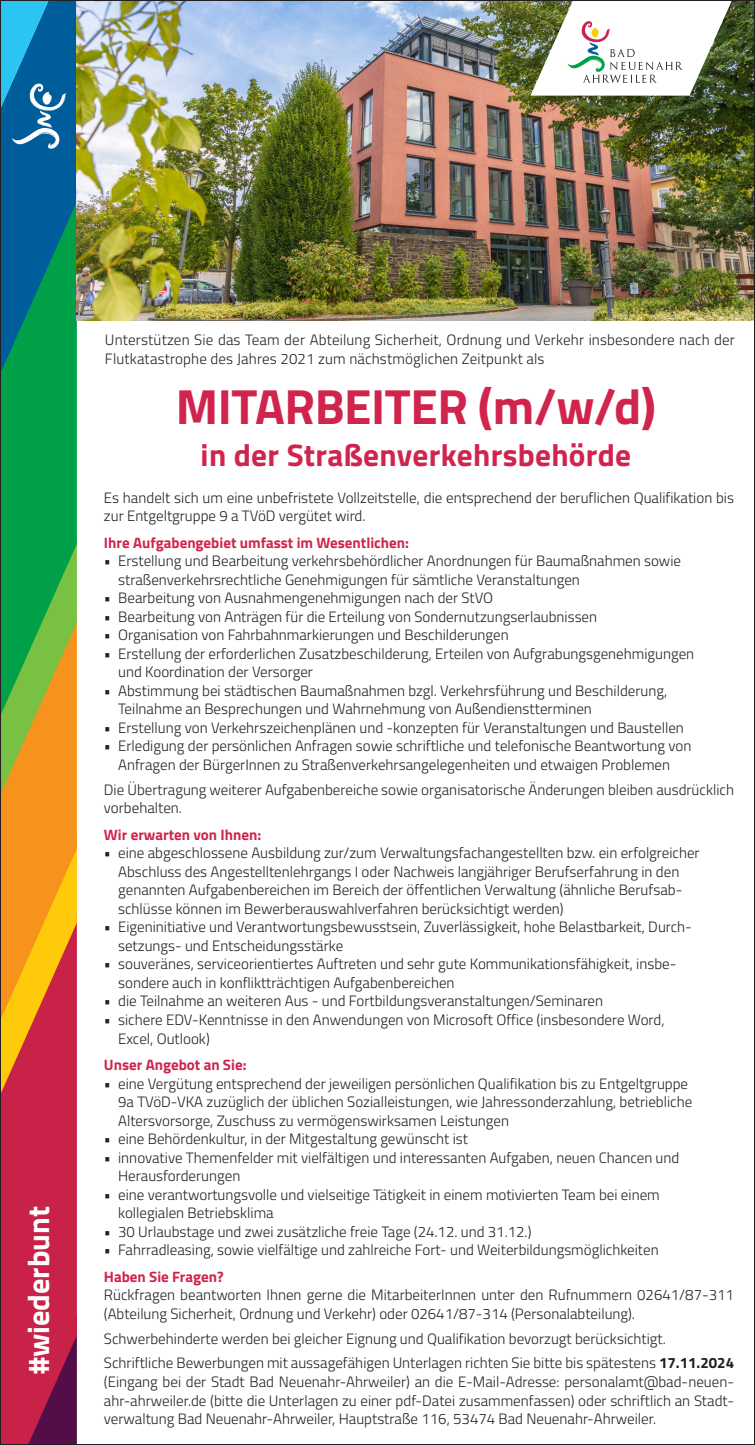
<style>
.page{position:relative;width:755px;height:1445px;background:#fff}
.page>*{position:absolute;margin:0;border:0;box-sizing:border-box;transform-origin:0 0}
.t1{font:700 49.4px "Cairo";letter-spacing:-.01em;color:#d1244c}
.t2{font:700 31.2px "Cairo";letter-spacing:.01em;color:#d1244c}
.t3{font:700 30.2px "Cairo";color:#fff}
.t4{font:300 15px/18.6px "Cairo";color:#231f20}
.t5{font:700 15px "Cairo";color:#d1244c}
.s1{font-weight:700}
</style>
<div class="page">
<svg style="left:2px;top:2px;width:75px;height:1440px"></svg>
<img style="left:77px;top:2px;width:675px;height:318px">
<img style="left:530px;top:2px;width:201px;height:94px">
<h3 class="t3" style="left:14px;top:1373px;width:169px;rotate:-90deg">#wiederbunt</h3>
<p class="t4" style="left:105px;top:330px;width:631px;line-height:19.2px">Unterstützen Sie das Team der Abteilung Sicherheit, Ordnung und Verkehr insbesondere nach der<br>Flutkatastrophe des Jahres 2021 zum nächstmöglichen Zeitpunkt als</p>
<h1 class="t1" style="left:176px;top:366px;width:481px">MITARBEITER (m/w/d)</h1>
<h2 class="t2" style="left:200px;top:429px;width:432px">in der Straßenverkehrsbehörde</h2>
<p class="t4" style="left:104px;top:488px;width:631px">Es handelt sich um eine unbefristete Vollzeitstelle, die entsprechend der beruflichen Qualifikation bis zur Entgeltgruppe 9 a TVöD vergütet wird.</p>
<p class="t5" style="left:104px;top:530px;width:306px">Ihre Aufgabengebiet umfasst im Wesentlichen:</p>
<p class="t4" style="left:118px;top:551px;width:564px;text-indent:-14px">• Erstellung und Bearbeitung verkehrsbehördlicher Anordnungen für Baumaßnahmen sowie straßenverkehrsrechtliche Genehmigungen für sämtliche Veranstaltungen</p>
<p class="t4" style="left:104px;top:588px;width:390px">• Bearbeitung von Ausnahmengenehmigungen nach der StVO</p>
<p class="t4" style="left:104px;top:607px;width:494px">• Bearbeitung von Anträgen für die Erteilung von Sondernutzungserlaubnissen</p>
<p class="t4" style="left:104px;top:625px;width:406px">• Organisation von Fahrbahnmarkierungen und Beschilderungen</p>
<p class="t4" style="left:118px;top:644px;width:577px;text-indent:-14px">• Erstellung der erforderlichen Zusatzbeschilderung, Erteilen von Aufgrabungsgenehmigungen und Koordination der Versorger</p>
<p class="t4" style="left:118px;top:681px;width:550px;text-indent:-14px">• Abstimmung bei städtischen Baumaßnahmen bzgl. Verkehrsführung und Beschilderung,<br>Teilnahme an Besprechungen und Wahrnehmung von Außendienstterminen</p>
<p class="t4" style="left:104px;top:718px;width:581px">• Erstellung von Verkehrszeichenplänen und -konzepten für Veranstaltungen und Baustellen</p>
<p class="t4" style="left:104px;top:736px;width:588px;text-align:center">• Erledigung der persönlichen Anfragen sowie schriftliche und telefonische Beantwortung von<br>Anfragen der BürgerInnen zu Straßenverkehrsangelegenheiten und etwaigen Problemen</p>
<p class="t4" style="left:104px;top:780px;width:631px">Die Übertragung weiterer Aufgabenbereiche sowie organisatorische Änderungen bleiben ausdrücklich vorbehalten.</p>
<p class="t5" style="left:104px;top:822px;width:159px">Wir erwarten von Ihnen:</p>
<p class="t4" style="left:118px;top:843px;width:582px;text-indent:-14px">• eine abgeschlossene Ausbildung zur/zum Verwaltungsfachangestellten bzw. ein erfolgreicher Abschluss des Angestelltenlehrgangs I oder Nachweis langjähriger Berufserfahrung in den genannten Aufgabenbereichen im Bereich der öffentlichen Verwaltung (ähnliche Berufsab&shy;schlüsse können im Bewerberauswahlverfahren berücksichtigt werden)</p>
<p class="t4" style="left:118px;top:917px;width:575px;text-indent:-14px">• Eigeninitiative und Verantwortungsbewusstsein, Zuverlässigkeit, hohe Belastbarkeit, Durch&shy;setzungs- und Entscheidungsstärke</p>
<p class="t4" style="left:118px;top:954px;width:559px;text-indent:-14px">• souveränes, serviceorientiertes Auftreten und sehr gute Kommunikationsfähigkeit, insbe&shy;sondere auch in konfliktträchtigen Aufgabenbereichen</p>
<p class="t4" style="left:104px;top:991px;width:500px">• die Teilnahme an weiteren Aus - und Fortbildungsveranstaltungen/Seminaren</p>
<p class="t4" style="left:118px;top:1010px;width:547px;text-indent:-14px">• sichere EDV-Kenntnisse in den Anwendungen von Microsoft Office (insbesondere Word,<br>Excel, Outlook)</p>
<p class="t5" style="left:104px;top:1052px;width:144px">Unser Angebot an Sie:</p>
<p class="t4" style="left:118px;top:1074px;width:575px;text-indent:-14px">• eine Vergütung entsprechend der jeweiligen persönlichen Qualifikation bis zu Entgeltgruppe<br>9a TVöD-VKA zuzüglich der üblichen Sozialleistungen, wie Jahressonderzahlung, betriebliche<br>Altersvorsorge, Zuschuss zu vermögenswirksamen Leistungen</p>
<p class="t4" style="left:104px;top:1129px;width:365px">• eine Behördenkultur, in der Mitgestaltung gewünscht ist</p>
<p class="t4" style="left:118px;top:1148px;width:562px;text-indent:-14px">• innovative Themenfelder mit vielfältigen und interessanten Aufgaben, neuen Chancen und<br>Herausforderungen</p>
<p class="t4" style="left:118px;top:1185px;width:542px;text-indent:-14px">• eine verantwortungsvolle und vielseitige Tätigkeit in einem motivierten Team bei einem kollegialen Betriebsklima</p>
<p class="t4" style="left:104px;top:1222px;width:428px">• 30 Urlaubstage und zwei zusätzliche freie Tage (24.12. und 31.12.)</p>
<p class="t4" style="left:104px;top:1240px;width:556px">• Fahrradleasing, sowie vielfältige und zahlreiche Fort- und Weiterbildungsmöglichkeiten</p>
<p class="t5" style="left:104px;top:1264px;width:121px">Haben Sie Fragen?</p>
<p class="t4" style="left:104px;top:1285px;width:631px">Rückfragen beantworten Ihnen gerne die MitarbeiterInnen unter den Rufnummern 02641/87-311 (Abteilung Sicherheit, Ordnung und Verkehr) oder 02641/87-314 (Personalabteilung).</p>
<p class="t4" style="left:104px;top:1325px;width:631px;line-height:24.8px">Schwerbehinderte werden bei gleicher Eignung und Qualifikation bevorzugt berücksichtigt.<br>Schriftliche Bewerbungen mit aussagefähigen Unterlagen richten Sie bitte bis spätestens <span class="s1">17.11.2024</span></p>
<p class="t4" style="left:104px;top:1372px;width:631px;text-align:justify">(Eingang bei der Stadt Bad Neuenahr-Ahrweiler) an die E-Mail-Adresse: personalamt@bad-neuen&shy;ahr-ahrweiler.de (bitte die Unterlagen zu einer pdf-Datei zusammenfassen) oder schriftlich an Stadt&shy;verwaltung Bad Neuenahr-Ahrweiler, Hauptstraße 116, 53474 Bad Neuenahr-Ahrweiler.</p>
</div>
